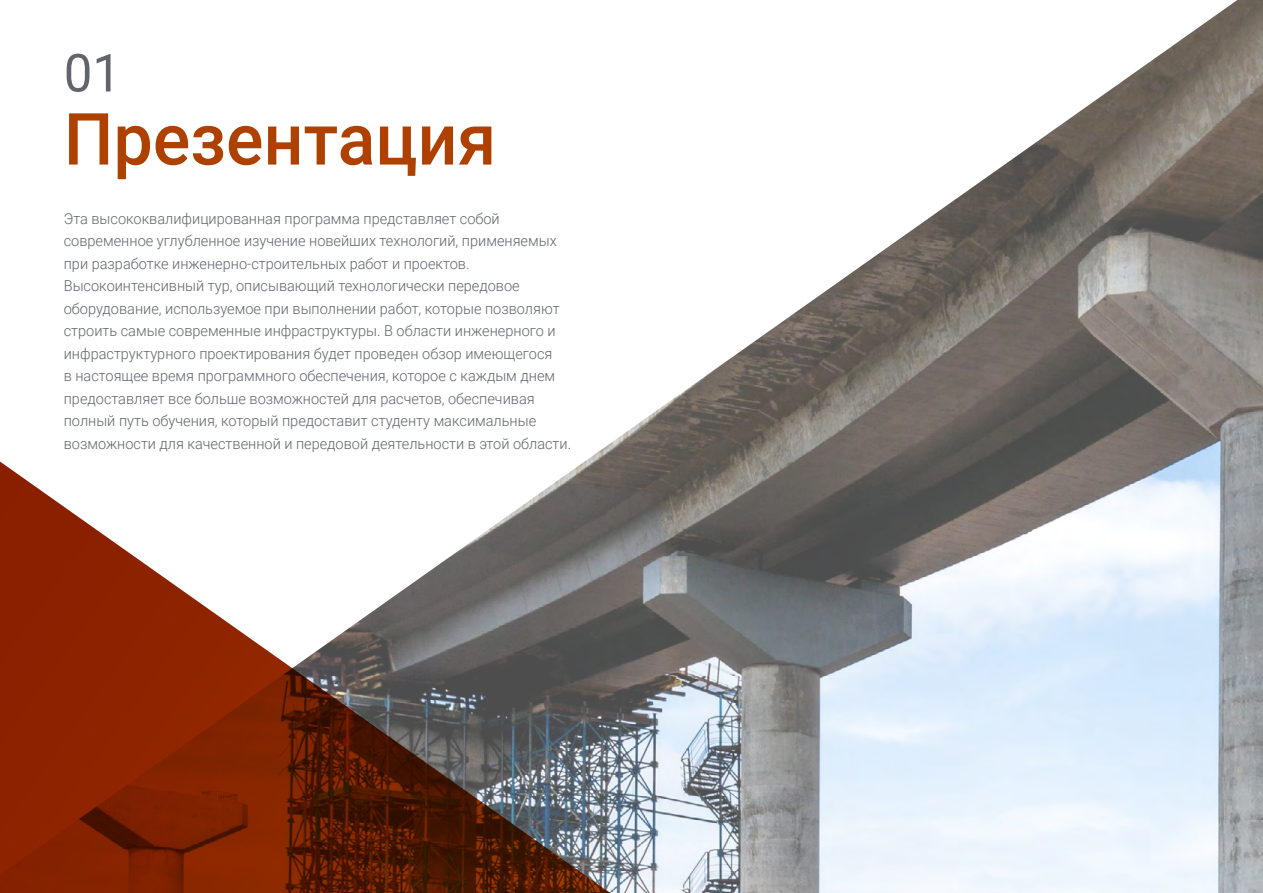
<style>
.page{position:relative;width:1263px;height:893px;background:#fff}
.page>*{position:absolute;margin:0;border:0;box-sizing:border-box;transform-origin:0 0}
.t1{font:500 72px "Roboto";color:#ae4000}
.t2{font:52.5px "Roboto";color:#61646a}
.t3{font:300 15px/22.5px "Roboto";color:#61646a}
</style>
<div class="page">
<img style="left:607px;top:0;width:656px;height:893px">
<svg style="left:0;top:446px;width:640px;height:447px"></svg>
<h2 class="t2" style="left:64px;top:36px;width:59px">01</h2>
<h1 class="t1" style="left:64px;top:89px;width:434px">Презентация</h1>
<p class="t3" style="left:64px;top:207px;width:509px">Эта высококвалифицированная программа представляет собой современное углубленное изучение новейших технологий, применяемых при разработке инженерно-строительных работ и проектов.<br>Высокоинтенсивный тур, описывающий технологически передовое оборудование, используемое при выполнении работ, которые позволяют строить самые современные инфраструктуры. В области инженерного и инфраструктурного проектирования будет проведен обзор имеющегося<br>в настоящее время программного обеспечения, которое с каждым днем предоставляет все больше возможностей для расчетов, обеспечивая полный путь обучения, который предоставит студенту максимальные возможности для качественной и передовой деятельности в этой области.</p>
</div>
